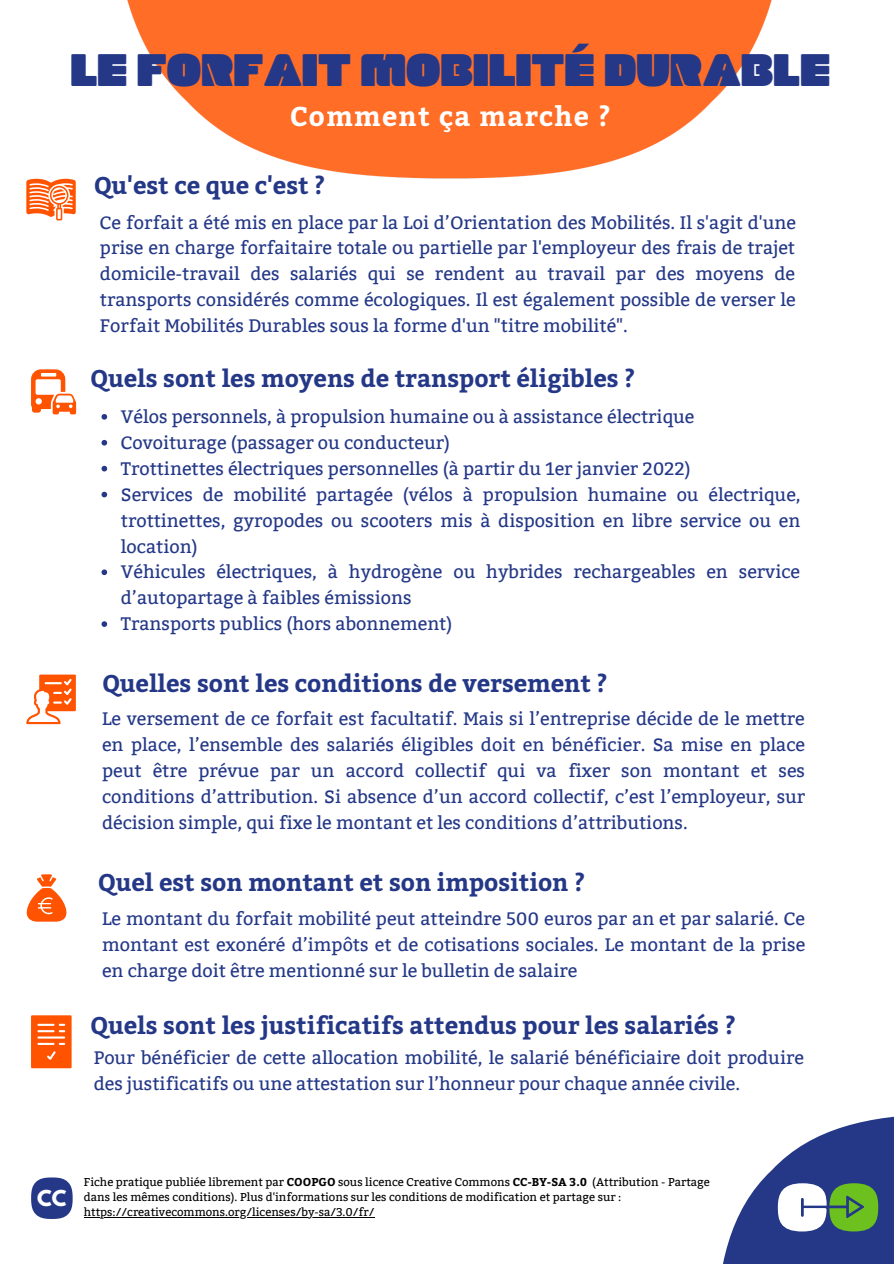
<style>
.page{position:relative;width:894px;height:1264px;background:#fff}
.page>*{position:absolute;margin:0;border:0;box-sizing:border-box;transform-origin:0 0}
.t1{font:47.7px "Manometer Sans";letter-spacing:-.01em;color:#243887}
.t2{font:700 27px "Bitter";letter-spacing:.05em;color:#fff}
.t3{font:700 24px "Bitter";color:#243887}
.t4{font:700 19.35px "League Spartan";color:#fff}
.t5{font:18px/26px "Bitter";color:#243887;text-align:justify}
.t6{font:11.4px/15.1px "Bitter";color:#000}
.s1{font-weight:700}
</style>
<div class="page">
<img style="left:127px;top:0;width:645px;height:179px">
<svg style="left:26px;top:179px;width:50px;height:41px"></svg>
<svg style="left:31px;top:369px;width:45px;height:45px"></svg>
<svg style="left:26px;top:674px;width:50px;height:50px"></svg>
<svg style="left:26px;top:874px;width:41px;height:47px"></svg>
<svg style="left:31px;top:1015px;width:41px;height:53px"></svg>
<svg style="left:31px;top:1177px;width:42px;height:41px"></svg>
<svg style="left:723px;top:1116px;width:170px;height:147px"></svg>
<svg style="left:101px;top:414px;width:6px;height:5px"></svg>
<svg style="left:101px;top:440px;width:6px;height:5px"></svg>
<svg style="left:101px;top:466px;width:6px;height:5px"></svg>
<svg style="left:101px;top:492px;width:6px;height:5px"></svg>
<svg style="left:101px;top:569px;width:6px;height:6px"></svg>
<svg style="left:101px;top:621px;width:6px;height:6px"></svg>
<hr style="left:84px;top:1217px;width:290px;height:1px;background:#000">
<p class="t1" style="left:70px;top:39px;width:761px">LE FORFAIT MOBILITÉ DURABLE</p>
<p class="t2" style="left:290px;top:96px;width:322px">Comment ça marche ?</p>
<p class="t3" style="left:94px;top:167px;width:233px">Qu'est ce que c'est ?</p>
<p class="t5" style="left:100px;top:209px;width:697px">Ce forfait a été mis en place par la Loi d’Orientation des Mobilités. Il s'agit d'une prise en charge forfaitaire totale ou partielle par l'employeur des frais de trajet domicile-travail des salariés qui se rendent au travail par des moyens de transports considérés comme écologiques. Il est également possible de verser le Forfait Mobilités Durables sous la forme d'un "titre mobilité".</p>
<p class="t3" style="left:90px;top:360px;width:546px">Quels sont les moyens de transport éligibles ?</p>
<p class="t5" style="left:121px;top:404px;width:575px">Vélos personnels, à propulsion humaine ou à assistance électrique</p>
<p class="t5" style="left:121px;top:430px;width:331px">Covoiturage (passager ou conducteur)</p>
<p class="t5" style="left:121px;top:456px;width:571px">Trottinettes électriques personnelles (à partir du 1er janvier 2022)</p>
<p class="t5" style="left:121px;top:482px;width:681px">Services de mobilité partagée (vélos à propulsion humaine ou électrique, trottinettes, gyropodes ou scooters mis à disposition en libre service ou en location)</p>
<p class="t5" style="left:121px;top:559px;width:680px">Véhicules électriques, à hydrogène ou hybrides rechargeables en service d’autopartage à faibles émissions</p>
<p class="t5" style="left:121px;top:611px;width:333px">Transports publics (hors abonnement)</p>
<p class="t3" style="left:102px;top:665px;width:507px">Quelles sont les conditions de versement ?</p>
<p class="t5" style="left:102px;top:706px;width:704px">Le versement de ce forfait est facultatif. Mais si l’entreprise décide de le mettre en place, l’ensemble des salariés éligibles doit en bénéficier. Sa mise en place peut être prévue par un accord collectif qui va fixer son montant et ses conditions d’attribution. Si absence d’un accord collectif, c’est l’employeur, sur décision simple, qui fixe le montant et les conditions d’attributions.</p>
<p class="t3" style="left:98px;top:864px;width:488px">Quel est son montant et son imposition ?</p>
<p class="t5" style="left:102px;top:906px;width:704px">Le montant du forfait mobilité peut atteindre 500 euros par an et par salarié. Ce montant est exonéré d’impôts et de cotisations sociales. Le montant de la prise en charge doit être mentionné sur le bulletin de salaire</p>
<p class="t3" style="left:90px;top:1008px;width:647px">Quels sont les justificatifs attendus pour les salariés ?</p>
<p class="t5" style="left:94px;top:1045px;width:711px">Pour bénéficier de cette allocation mobilité, le salarié bénéficiaire doit produire des justificatifs ou une attestation sur l’honneur pour chaque année civile.</p>
<p class="t4" style="left:37px;top:1188px;width:31px">CC</p>
<p class="t6" style="left:84px;top:1174px;width:627px">Fiche pratique publiée librement par <span class="s1">COOPGO</span> sous licence Creative Commons <span class="s1">CC-BY-SA 3.0</span> (Attribution - Partage dans les mêmes conditions). Plus d'informations sur les conditions de modification et partage sur :</p>
<p class="t6" style="left:84px;top:1205px;width:292px">https://creativecommons.org/licenses/by-sa/3.0/fr/</p>
</div>
